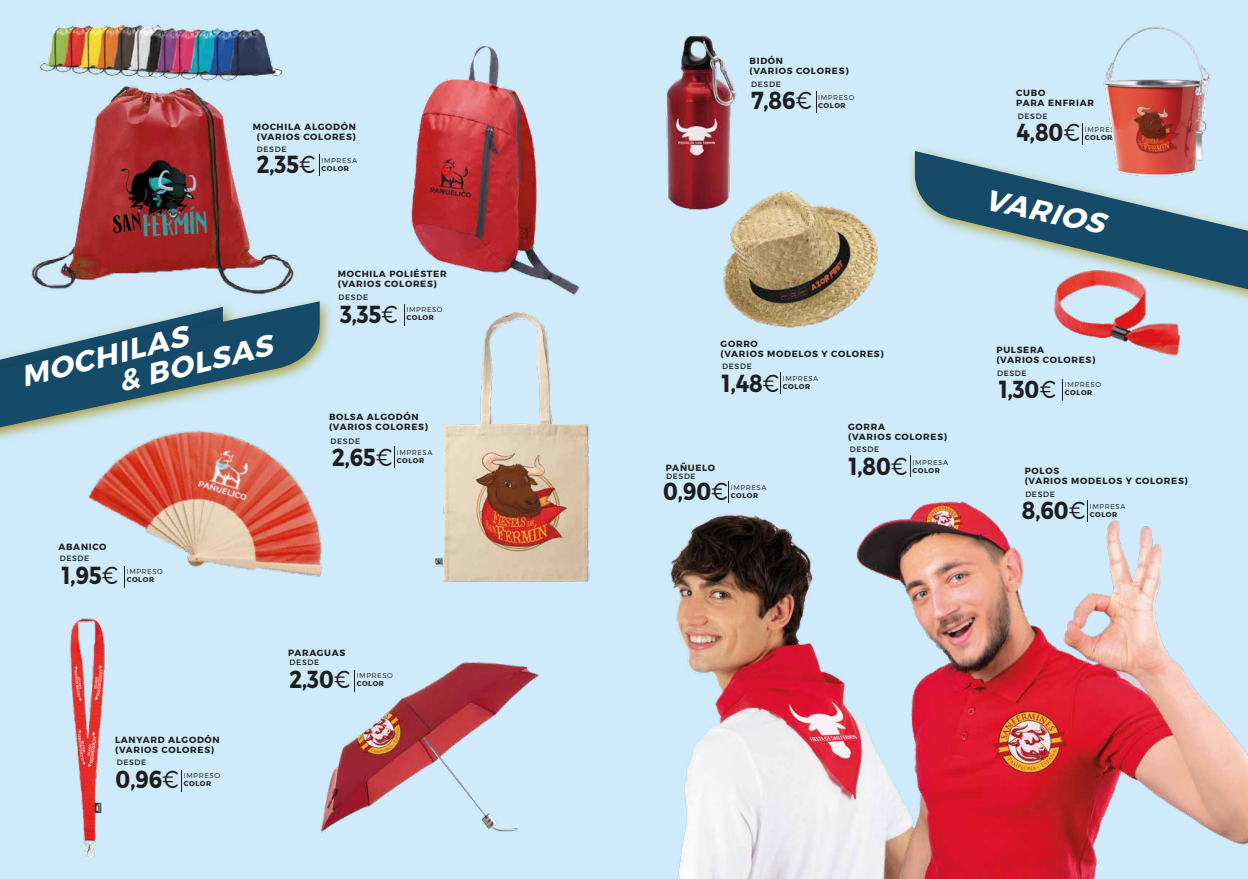
<style>
.page{position:relative;width:1248px;height:879px;background:#fff}
.page>*{position:absolute;margin:0;border:0;box-sizing:border-box;transform-origin:0 0}
.t1{font:italic 700 29.1px/29px "Montserrat";color:#fff}
.t2{font:700 24.7px "Montserrat";color:#1d1d1b;scale:.86 1}
.t3{font:700 9px/10px "Montserrat";letter-spacing:.075em;color:#1d1d1b}
.t4{font:7.7px "Montserrat";letter-spacing:.075em;color:#1d1d1b}
.t5{font:300 7px "Montserrat";letter-spacing:.075em;color:#1d1d1b}
.t6{font:700 7px "Montserrat";letter-spacing:.075em;color:#1d1d1b}
.s1{font-weight:300}
</style>
<div class="page">
<div style="left:0;top:0;width:1247px;height:879px;background:#cfebfb"></div>
<img style="left:70px;top:628px;width:35px;height:230px">
<img style="left:676px;top:514px;width:168px;height:365px">
<img style="left:844px;top:501px;width:403px;height:378px">
<img style="left:909px;top:148px;width:338px;height:152px">
<svg style="left:914px;top:151px;width:333px;height:143px"></svg>
<svg style="left:780px;top:372px;width:1px;height:22px"></svg>
<svg style="left:181px;top:770px;width:1px;height:21px"></svg>
<svg style="left:1082px;top:123px;width:1px;height:22px"></svg>
<svg style="left:1062px;top:379px;width:1px;height:21px"></svg>
<svg style="left:319px;top:155px;width:1px;height:21px"></svg>
<img style="left:1095px;top:26px;width:122px;height:158px">
<svg style="left:728px;top:481px;width:1px;height:22px"></svg>
<img style="left:723px;top:190px;width:155px;height:138px">
<svg style="left:1087px;top:500px;width:1px;height:22px"></svg>
<svg style="left:94px;top:665px;width:9px;height:35px"></svg>
<svg style="left:78px;top:730px;width:18px;height:37px"></svg>
<svg style="left:74px;top:666px;width:7px;height:35px"></svg>
<img style="left:411px;top:45px;width:169px;height:247px">
<img style="left:320px;top:662px;width:219px;height:172px">
<img style="left:31px;top:24px;width:263px;height:266px">
<img style="left:0;top:290px;width:331px;height:150px">
<svg style="left:0;top:301px;width:320px;height:128px"></svg>
<svg style="left:354px;top:670px;width:1px;height:21px"></svg>
<img style="left:1049px;top:263px;width:134px;height:93px">
<img style="left:666px;top:35px;width:79px;height:186px">
<img style="left:1133px;top:106px;width:46px;height:48px">
<img style="left:394px;top:292px;width:286px;height:317px">
<svg style="left:394px;top:447px;width:1px;height:21px"></svg>
<img style="left:39px;top:376px;width:292px;height:252px">
<p class="t3" style="left:253px;top:122px;width:104px;text-align:center">MOCHILA ALGODÓN (VARIOS COLORES)</p>
<p class="t5" style="left:321px;top:156px;width:37px">IMPRESA</p>
<p class="t4" style="left:257px;top:145px;width:31px">DESDE</p>
<h2 class="t2" style="left:257px;top:149px;width:70px">2,35<span class="s1">€</span></h2>
<p class="t6" style="left:321px;top:164px;width:29px">COLOR</p>
<h1 class="t1" style="left:108px;top:340px;width:159px;text-indent:-93px;rotate:-14deg">MOCHILAS<br>&amp; BOLSAS</h1>
<p class="t3" style="left:338px;top:269px;width:110px">MOCHILA POLIÉSTER (VARIOS COLORES)</p>
<p class="t5" style="left:406px;top:305px;width:38px">IMPRESO</p>
<p class="t6" style="left:406px;top:313px;width:29px">COLOR</p>
<p class="t4" style="left:338px;top:293px;width:31px">DESDE</p>
<h2 class="t2" style="left:340px;top:299px;width:69px">3,35<span class="s1">€</span></h2>
<p class="t3" style="left:329px;top:412px;width:100px">BOLSA ALGODÓN (VARIOS COLORES)</p>
<h2 class="t2" style="left:332px;top:442px;width:72px">2,65<span class="s1">€</span></h2>
<p class="t5" style="left:397px;top:448px;width:37px">IMPRESA</p>
<p class="t4" style="left:330px;top:436px;width:31px">DESDE</p>
<p class="t6" style="left:397px;top:456px;width:29px">COLOR</p>
<p class="t3" style="left:58px;top:542px;width:50px">ABANICO</p>
<h2 class="t2" style="left:62px;top:559px;width:67px">1,95<span class="s1">€</span></h2>
<p class="t5" style="left:127px;top:567px;width:38px">IMPRESO</p>
<p class="t4" style="left:60px;top:554px;width:31px">DESDE</p>
<p class="t6" style="left:127px;top:575px;width:29px">COLOR</p>
<p class="t3" style="left:115px;top:735px;width:106px">LANYARD ALGODÓN (VARIOS COLORES)</p>
<h2 class="t2" style="left:115px;top:763px;width:75px">0,96<span class="s1">€</span></h2>
<p class="t5" style="left:184px;top:771px;width:38px">IMPRESO</p>
<p class="t4" style="left:117px;top:758px;width:31px">DESDE</p>
<p class="t6" style="left:184px;top:779px;width:29px">COLOR</p>
<p class="t3" style="left:288px;top:648px;width:59px">PARAGUAS</p>
<h2 class="t2" style="left:289px;top:663px;width:73px">2,30<span class="s1">€</span></h2>
<p class="t5" style="left:356px;top:671px;width:38px">IMPRESO</p>
<p class="t4" style="left:289px;top:658px;width:31px">DESDE</p>
<p class="t6" style="left:356px;top:679px;width:29px">COLOR</p>
<p class="t3" style="left:749px;top:56px;width:100px">BIDÓN<br>(VARIOS COLORES)</p>
<h2 class="t2" style="left:751px;top:85px;width:73px">7,86<span class="s1">€</span></h2>
<p class="t5" style="left:818px;top:93px;width:38px">IMPRESO</p>
<p class="t4" style="left:751px;top:79px;width:31px">DESDE</p>
<p class="t6" style="left:818px;top:101px;width:29px">COLOR</p>
<p class="t3" style="left:1016px;top:88px;width:79px">CUBO<br>PARA ENFRIAR</p>
<h2 class="t2" style="left:1016px;top:117px;width:75px">4,80<span class="s1">€</span></h2>
<p class="t5" style="left:1084px;top:125px;width:38px">IMPRESO</p>
<p class="t4" style="left:1017px;top:111px;width:31px">DESDE</p>
<p class="t6" style="left:1084px;top:133px;width:29px">COLOR</p>
<h1 class="t1" style="left:987px;top:185px;width:123px;rotate:12deg">VARIOS</h1>
<p class="t3" style="left:720px;top:339px;width:164px">GORRO<br>(VARIOS MODELOS Y COLORES)</p>
<h2 class="t2" style="left:722px;top:367px;width:68px">1,48<span class="s1">€</span></h2>
<p class="t5" style="left:782px;top:374px;width:37px">IMPRESA</p>
<p class="t4" style="left:722px;top:362px;width:31px">DESDE</p>
<p class="t6" style="left:782px;top:382px;width:29px">COLOR</p>
<p class="t3" style="left:848px;top:422px;width:100px">GORRA<br>(VARIOS COLORES)</p>
<p class="t4" style="left:849px;top:445px;width:31px">DESDE</p>
<p class="t3" style="left:996px;top:344px;width:100px">PULSERA<br>(VARIOS COLORES)</p>
<p class="t5" style="left:1064px;top:381px;width:38px">IMPRESO</p>
<p class="t6" style="left:1064px;top:388px;width:29px">COLOR</p>
<p class="t4" style="left:997px;top:368px;width:31px">DESDE</p>
<h2 class="t2" style="left:998px;top:374px;width:68px">1,30<span class="s1">€</span></h2>
<p class="t3" style="left:666px;top:463px;width:51px">PAÑUELO</p>
<h2 class="t2" style="left:848px;top:451px;width:70px">1,80<span class="s1">€</span></h2>
<p class="t5" style="left:730px;top:483px;width:37px">IMPRESA</p>
<p class="t6" style="left:730px;top:491px;width:29px">COLOR</p>
<p class="t5" style="left:912px;top:458px;width:37px">IMPRESA</p>
<p class="t6" style="left:912px;top:466px;width:29px">COLOR</p>
<p class="t3" style="left:1024px;top:466px;width:164px">POLOS<br>(VARIOS MODELOS Y COLORES)</p>
<h2 class="t2" style="left:1021px;top:495px;width:75px">8,60<span class="s1">€</span></h2>
<p class="t5" style="left:1089px;top:502px;width:37px">IMPRESA</p>
<p class="t4" style="left:666px;top:472px;width:31px">DESDE</p>
<h2 class="t2" style="left:663px;top:476px;width:77px">0,90<span class="s1">€</span></h2>
<p class="t4" style="left:1025px;top:489px;width:31px">DESDE</p>
<p class="t6" style="left:1089px;top:510px;width:29px">COLOR</p>
</div>
